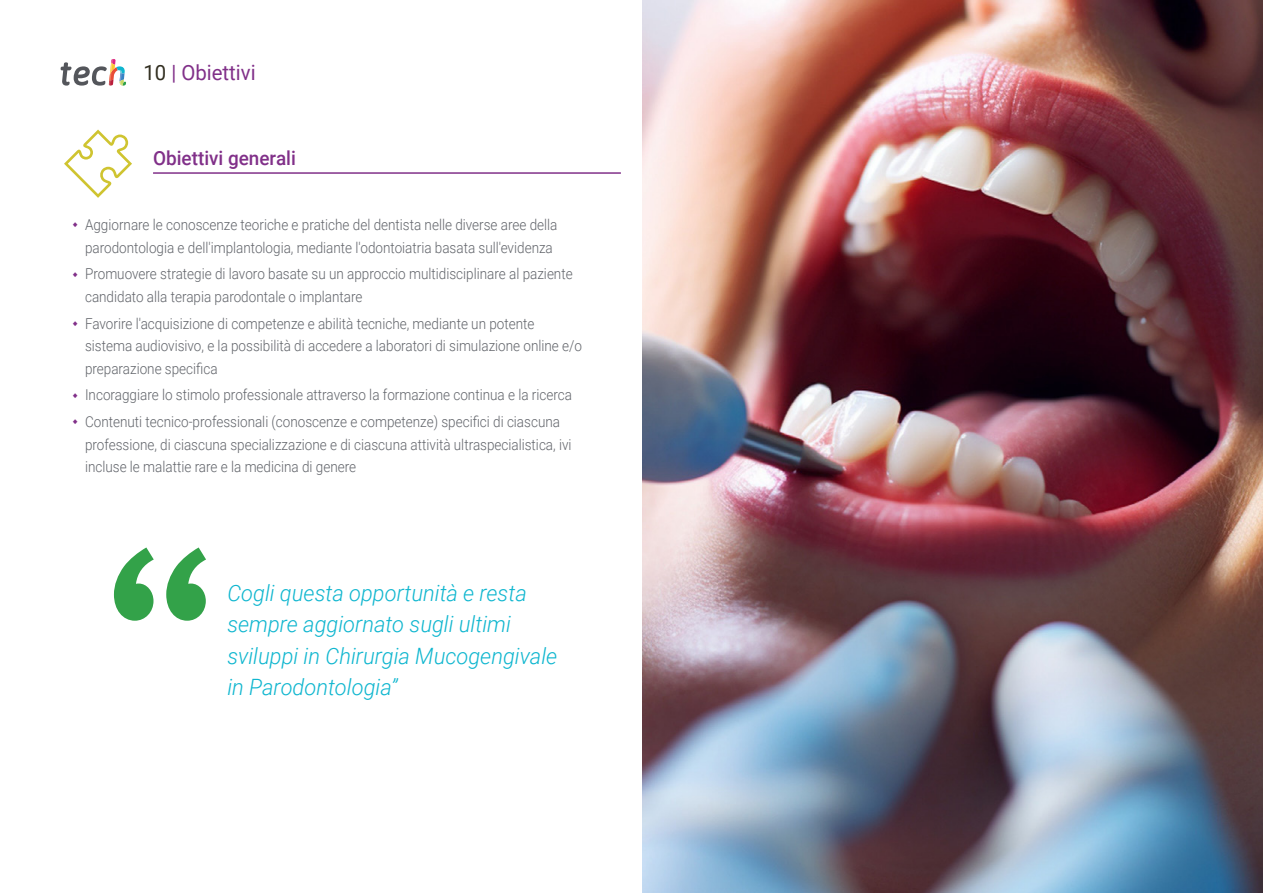
<style>
.page{position:relative;width:1263px;height:893px;background:#fff}
.page>*{position:absolute;margin:0;border:0;box-sizing:border-box;transform-origin:0 0}
.t1{font:italic 300 22.5px/31.5px "Roboto";color:#0fb6cf}
.t2{font:21px "Roboto";color:#813089}
.t3{font:500 19.5px "Roboto";color:#813089}
.t4{font:300 15px/22.5px "Roboto";color:#61646a;scale:.9 1}
.s1{color:#312e20}
</style>
<div class="page">
<hr style="left:153px;top:173px;width:468px;height:1px;background:#813089">
<svg style="left:64px;top:130px;width:68px;height:68px"></svg>
<svg style="left:114px;top:547px;width:92px;height:74px"></svg>
<img style="left:642px;top:0;width:621px;height:893px">
<svg style="left:61px;top:59px;width:65px;height:27px"></svg>
<h2 class="t2" style="left:144px;top:57px;width:114px"><span class="s1">10</span> | Obiettivi</h2>
<h3 class="t3" style="left:153px;top:144px;width:144px">Obiettivi generali</h3>
<p class="t4" style="left:85px;top:213px;width:526px">Aggiornare le conoscenze teoriche e pratiche del dentista nelle diverse aree della parodontologia e dell'implantologia, mediante l'odontoiatria basata sull'evidenza</p>
<p class="t4" style="left:85px;top:262px;width:543px">Promuovere strategie di lavoro basate su un approccio multidisciplinare al paziente candidato alla terapia parodontale o implantare</p>
<p class="t4" style="left:85px;top:311px;width:554px">Favorire l'acquisizione di competenze e abilità tecniche, mediante un potente sistema audiovisivo, e la possibilità di accedere a laboratori di simulazione online e/o preparazione specifica</p>
<p class="t4" style="left:85px;top:381px;width:543px;line-height:26.7px">Incoraggiare lo stimolo professionale attraverso la formazione continua e la ricerca<br>Contenuti tecnico-professionali (conoscenze e competenze) specifici di ciascuna</p>
<p class="t4" style="left:85px;top:432px;width:542px">professione, di ciascuna specializzazione e di ciascuna attività ultraspecialistica, ivi incluse le malattie rare e la medicina di genere</p>
<h1 class="t1" style="left:227px;top:576px;width:331px">Cogli questa opportunità e resta sempre aggiornato sugli ultimi sviluppi in Chirurgia Mucogengivale in Parodontologia”</h1>
</div>
